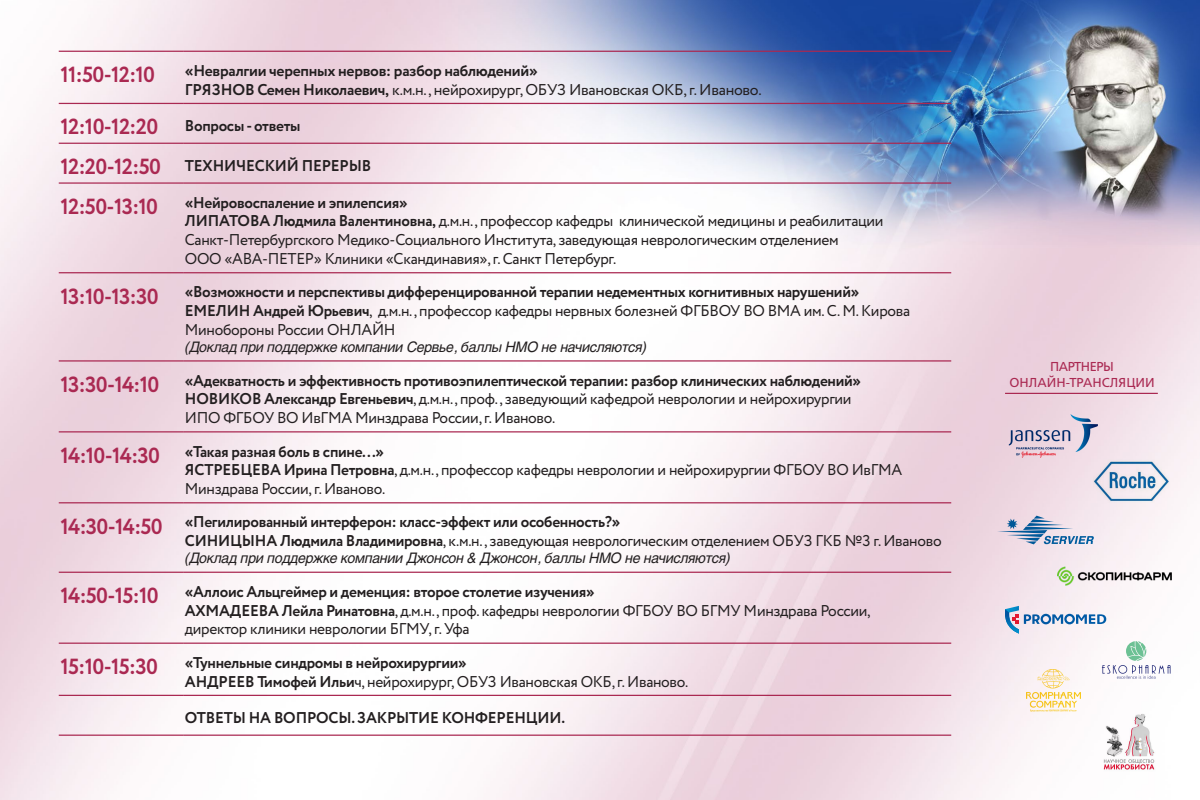
<style>
.page{position:relative;width:1200px;height:800px;background:#fff}
.page>*{position:absolute;margin:0;border:0;box-sizing:border-box;transform-origin:0 0}
.t1{font:700 21.88px "Circe";letter-spacing:-.03em;color:#aa2952}
.t2{font:15.62px/18.8px "Circe";letter-spacing:-.02em;color:#231f20}
.t3{font:700 15.62px "Circe";letter-spacing:-.02em;color:#231f20}
.t4{font:italic 14.38px "Helios C";letter-spacing:-.02em;color:#231f20}
.t5{font:12.94px/15.5px "Free Set C";color:#aa2952;text-align:center}
.s1{font-weight:700}
</style>
<div class="page">
<img style="left:0;top:0;width:1200px;height:800px">
<hr style="left:1005px;top:393px;width:153px;height:1px;background:#aa2952">
<img style="left:1094px;top:452px;width:75px;height:57px">
<svg style="left:997px;top:516px;width:97px;height:28px;background:#b8bfd5"></svg>
<img style="left:1053px;top:564px;width:121px;height:26px">
<svg style="left:1005px;top:606px;width:101px;height:28px"></svg>
<img style="left:1026px;top:669px;width:55px;height:42px">
<img style="left:1102px;top:711px;width:55px;height:60px">
<svg style="left:1102px;top:641px;width:69px;height:38px"></svg>
<img style="left:1005px;top:412px;width:97px;height:47px">
<hr style="left:59px;top:51px;width:124px;height:1px;background:#aa2952">
<hr style="left:59px;top:103px;width:124px;height:1px;background:#aa2952">
<hr style="left:59px;top:143px;width:124px;height:1px;background:#aa2952">
<hr style="left:59px;top:182px;width:124px;height:2px;background:#aa2952">
<hr style="left:59px;top:272px;width:124px;height:1px;background:#aa2952">
<hr style="left:59px;top:360px;width:124px;height:2px;background:#aa2952">
<hr style="left:59px;top:431px;width:124px;height:1px;background:#aa2952">
<hr style="left:59px;top:502px;width:124px;height:1px;background:#aa2952">
<hr style="left:59px;top:572px;width:124px;height:1px;background:#aa2952">
<hr style="left:59px;top:643px;width:124px;height:1px;background:#aa2952">
<hr style="left:59px;top:695px;width:124px;height:1px;background:#aa2952">
<hr style="left:59px;top:735px;width:124px;height:1px;background:#aa2952">
<hr style="left:183px;top:51px;width:768px;height:1px;background:#aa2952">
<hr style="left:183px;top:103px;width:768px;height:1px;background:#aa2952">
<hr style="left:183px;top:143px;width:768px;height:1px;background:#aa2952">
<hr style="left:183px;top:182px;width:768px;height:2px;background:#aa2952">
<hr style="left:183px;top:272px;width:768px;height:1px;background:#aa2952">
<hr style="left:183px;top:360px;width:768px;height:2px;background:#aa2952">
<hr style="left:183px;top:431px;width:768px;height:1px;background:#aa2952">
<hr style="left:183px;top:502px;width:768px;height:1px;background:#aa2952">
<hr style="left:183px;top:572px;width:768px;height:1px;background:#aa2952">
<hr style="left:183px;top:643px;width:768px;height:1px;background:#aa2952">
<hr style="left:183px;top:695px;width:768px;height:1px;background:#aa2952">
<hr style="left:183px;top:735px;width:768px;height:1px;background:#aa2952">
<p class="t1" style="left:61px;top:60px;width:96px">11:50-12:10</p>
<p class="t3" style="left:185px;top:60px;width:354px">«Невралгии черепных нервов: разбор наблюдений»</p>
<p class="t2" style="left:185px;top:81px;width:578px"><span class="s1">ГРЯЗНОВ Семен Николаевич,</span> к.м.н., нейрохирург, ОБУЗ Ивановская ОКБ, г. Иваново.</p>
<p class="t1" style="left:61px;top:112px;width:99px">12:10-12:20</p>
<p class="t3" style="left:185px;top:115px;width:117px">Вопросы - ответы</p>
<p class="t1" style="left:61px;top:152px;width:102px">12:20-12:50</p>
<p class="t3" style="left:185px;top:155px;width:188px">ТЕХНИЧЕСКИЙ ПЕРЕРЫВ</p>
<p class="t1" style="left:61px;top:192px;width:99px">12:50-13:10</p>
<p class="t3" style="left:185px;top:192px;width:224px">«Нейровоспаление и эпилепсия»</p>
<p class="t2" style="left:185px;top:212px;width:700px"><span class="s1">ЛИПАТОВА Людмила Валентиновна,</span> д.м.н., профессор кафедры клинической медицины и реабилитации</p>
<p class="t2" style="left:185px;top:231px;width:655px">Санкт-Петербургского Медико-Социального Института, заведующая неврологическим отделением<br>ООО «АВА-ПЕТЕР» Клиники «Скандинавия», г. Санкт Петербург.</p>
<p class="t1" style="left:61px;top:282px;width:100px">13:10-13:30</p>
<p class="t3" style="left:185px;top:282px;width:676px">«Возможности и перспективы дифференцированной терапии недементных когнитивных нарушений»</p>
<p class="t2" style="left:185px;top:302px;width:727px"><span class="s1">ЕМЕЛИН Андрей Юрьевич</span>, д.м.н., профессор кафедры нервных болезней ФГБВОУ ВО ВМА им. С. М. Кирова<br>Минобороны России ОНЛАЙН</p>
<p class="t4" style="left:185px;top:339px;width:464px">(Доклад при поддержке компании Сервье, баллы НМО не начисляются)</p>
<p class="t1" style="left:61px;top:370px;width:100px">13:30-14:10</p>
<p class="t3" style="left:185px;top:370px;width:678px">«Адекватность и эффективность противоэпилептической терапии: разбор клинических наблюдений»</p>
<p class="t2" style="left:185px;top:390px;width:668px"><span class="s1">НОВИКОВ Александр Евгеньевич</span>, д.м.н., проф., заведующий кафедрой неврологии и нейрохирургии<br>ИПО ФГБОУ ВО ИвГМА Минздрава России, г. Иваново.</p>
<p class="t1" style="left:61px;top:441px;width:101px">14:10-14:30</p>
<p class="t3" style="left:185px;top:441px;width:201px">«Такая разная боль в спине...»</p>
<p class="t2" style="left:185px;top:461px;width:719px"><span class="s1">ЯСТРЕБЦЕВА Ирина Петровна</span>, д.м.н., профессор кафедры неврологии и нейрохирургии ФГБОУ ВО ИвГМА<br>Минздрава России, г. Иваново.</p>
<p class="t1" style="left:61px;top:512px;width:104px">14:30-14:50</p>
<p class="t3" style="left:185px;top:512px;width:437px">«Пегилированный интерферон: класс-эффект или особенность?»</p>
<p class="t2" style="left:185px;top:532px;width:758px"><span class="s1">СИНИЦЫНА Людмила Владимировна</span>, к.м.н., заведующая неврологическим отделением ОБУЗ ГКБ №3 г. Иваново</p>
<p class="t4" style="left:185px;top:550px;width:547px">(Доклад при поддержке компании Джонсон &amp; Джонсон, баллы НМО не начисляются)</p>
<p class="t1" style="left:61px;top:581px;width:100px">14:50-15:10</p>
<p class="t3" style="left:185px;top:581px;width:411px">«Аллоис Альцгеймер и деменция: второе столетие изучения»</p>
<p class="t2" style="left:185px;top:602px;width:687px"><span class="s1">АХМАДЕЕВА Лейла Ринатовна</span>, д.м.н., проф. кафедры неврологии ФГБОУ ВО БГМУ Минздрава России, директор клиники неврологии БГМУ, г. Уфа</p>
<p class="t1" style="left:61px;top:652px;width:99px">15:10-15:30</p>
<p class="t3" style="left:185px;top:652px;width:283px">«Туннельные синдромы в нейрохирургии»</p>
<p class="t2" style="left:185px;top:672px;width:505px"><span class="s1">АНДРЕЕВ Тимофей Ильи</span>ч, нейрохирург, ОБУЗ Ивановская ОКБ, г. Иваново.</p>
<p class="t3" style="left:185px;top:707px;width:382px">ОТВЕТЫ НА ВОПРОСЫ. ЗАКРЫТИЕ КОНФЕРЕНЦИИ.</p>
<p class="t5" style="left:1010px;top:359px;width:147px">ПАРТНЕРЫ<br>ОНЛАЙН-ТРАНСЛЯЦИИ</p>
</div>
